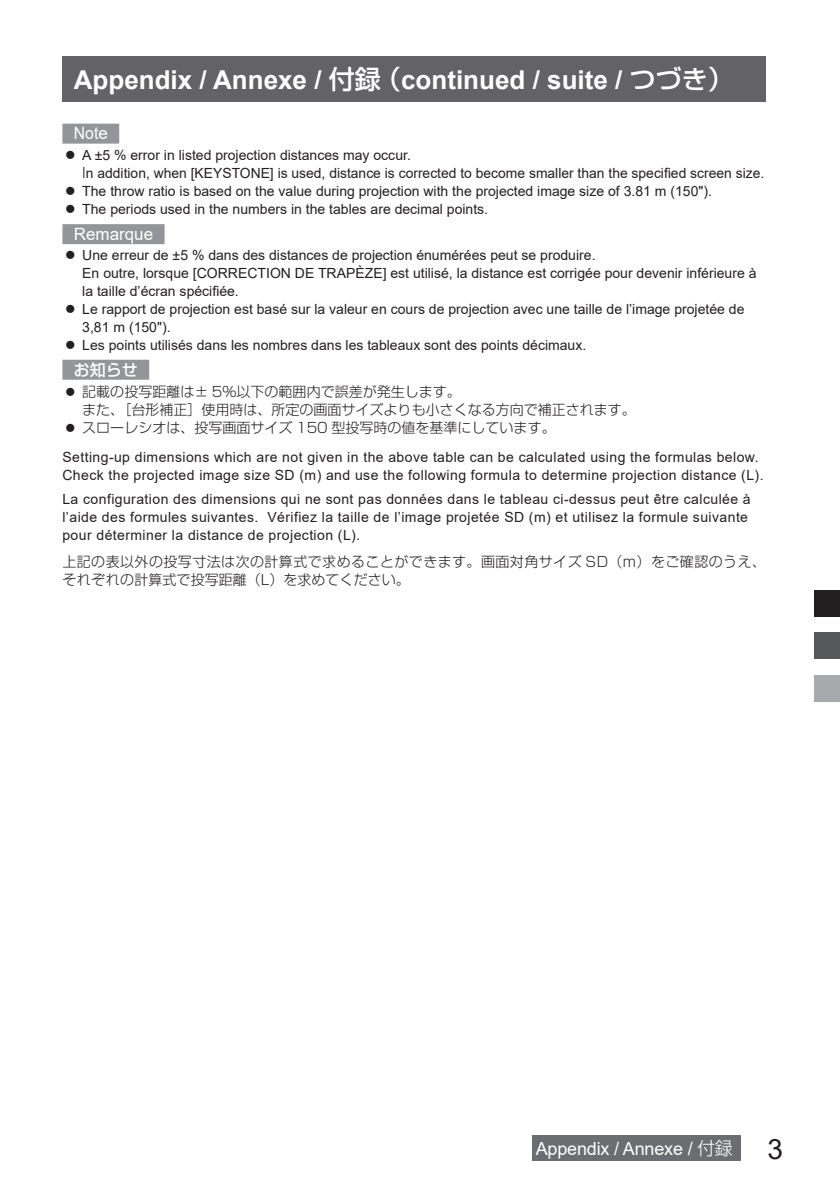
<style>
.page{position:relative;width:840px;height:1191px;background:#fff}
.page>*{position:absolute;margin:0;border:0;box-sizing:border-box;transform-origin:0 0}
.t1{font:700 26px "Arial";color:#fff}
.t2{font:18px "Arial";letter-spacing:-.01em;color:#fff}
.Oshirase-01{font:17px "Arial";color:#fff}
.Oshirase-01-2{font:17px "Arial";color:#fff;scale:.93 1}
.Oshirase-01-3{font:500 16px "Shin Go Pro";color:#fff}
.Body-01{font:14px/18px "Arial";color:#231f20}
.Body-01-2{font:14px/18px "Arial";letter-spacing:.03em;color:#231f20}
.Body-01-3{font:300 14px/18px "Shin Go Pro";color:#231f20}
.Body-01-4{font:300 14px/18px "Shin Go Pro";letter-spacing:.03em;color:#231f20}
.s1{font-family:"Shin Go Pro";font-weight:500}
.s2{font-family:"Shin Go Pro";font-weight:300}
.s3{font-size:28px;color:#231f20}
</style>
<div class="page">
<div style="left:531px;top:1135px;width:209px;height:26px;background:#6c6d70"></div>
<div style="left:813px;top:590px;width:26px;height:27px;background:#231f20"></div>
<div style="left:813px;top:632px;width:26px;height:27px;background:#57585a"></div>
<div style="left:813px;top:674px;width:26px;height:27px;background:#a8a9ad"></div>
<div style="left:62px;top:57px;width:703px;height:45px;background:#636366"></div>
<div style="left:62px;top:124px;width:57px;height:20px;background:#939598"></div>
<div style="left:62px;top:224px;width:102px;height:20px;background:#939598"></div>
<div style="left:62px;top:360px;width:87px;height:20px;background:#939598"></div>
<h1 class="t1" style="left:74px;top:62px;width:661px">Appendix / Annexe / <span class="s1">付録（</span>continued / suite / <span class="s1">つづき）</span></h1>
<p class="Oshirase-01-2" style="left:74px;top:122px;width:38px">Note</p>
<p class="Body-01" style="left:82px;top:146px;width:683px">A ±5 % error in listed projection distances may occur.<br><span class="s2">I</span>n addition, when [KEYSTONE] is used, distance is corrected to become smaller than the specified screen size.</p>
<p class="Body-01" style="left:82px;top:182px;width:631px">The throw ratio is based on the value during projection with the projected image size of 3.81 m (150").</p>
<p class="Body-01" style="left:82px;top:200px;width:407px">The periods used in the numbers in the tables are decimal points.</p>
<p class="Oshirase-01" style="left:74px;top:222px;width:81px">Remarque</p>
<p class="Body-01" style="left:82px;top:246px;width:675px">Une erreur de ±5 % dans des distances de projection énumérées peut se produire.<br>En outre, lorsque [CORRECTION DE TRAPÈZE] est utilisé, la distance est corrigée pour devenir inférieure à la taille d’écran spécifiée.</p>
<p class="Body-01" style="left:82px;top:300px;width:663px">Le rapport de projection est basé sur la valeur en cours de projection avec une taille de l’image projetée de<br>3,81 m (150").</p>
<p class="Body-01" style="left:82px;top:336px;width:505px">Les points utilisés dans les nombres dans les tableaux sont des points décimaux.</p>
<p class="Oshirase-01-3" style="left:74px;top:357px;width:66px">お知らせ</p>
<p class="Body-01-3" style="left:82px;top:381px;width:555px">記載の投写距離は± 5％以下の範囲内で誤差が発生します。<br>また、［台形補正］使用時は、所定の画面サイズよりも小さくなる方向で補正されます。</p>
<p class="Body-01-3" style="left:82px;top:417px;width:474px">スローレシオは、投写画面サイズ 150 型投写時の値を基準にしています。</p>
<p class="Body-01-2" style="left:62px;top:448px;width:702px">Setting-up dimensions which are not given in the above table can be calculated using the formulas below.<br>Check the projected image size SD (m) and use the following formula to determine projection distance (L).</p>
<p class="Body-01-2" style="left:62px;top:490px;width:689px">La configuration des dimensions qui ne sont pas données dans le tableau ci-dessus peut être calculée à l’aide des formules suivantes. Vérifiez la taille de l’image projetée SD (m) et utilisez la formule suivante pour déterminer la distance de projection (L).</p>
<p class="Body-01-4" style="left:62px;top:550px;width:704px">上記の表以外の投写寸法は次の計算式で求めることができます。画面対角サイズ SD（m）をご確認のうえ、それぞれの計算式で投写距離（L）を求めてください。</p>
<p class="t2" style="left:535px;top:1136px;width:249px">Appendix / Annexe / <span class="s2">付録</span> <span class="s3">3</span></p>
</div>
